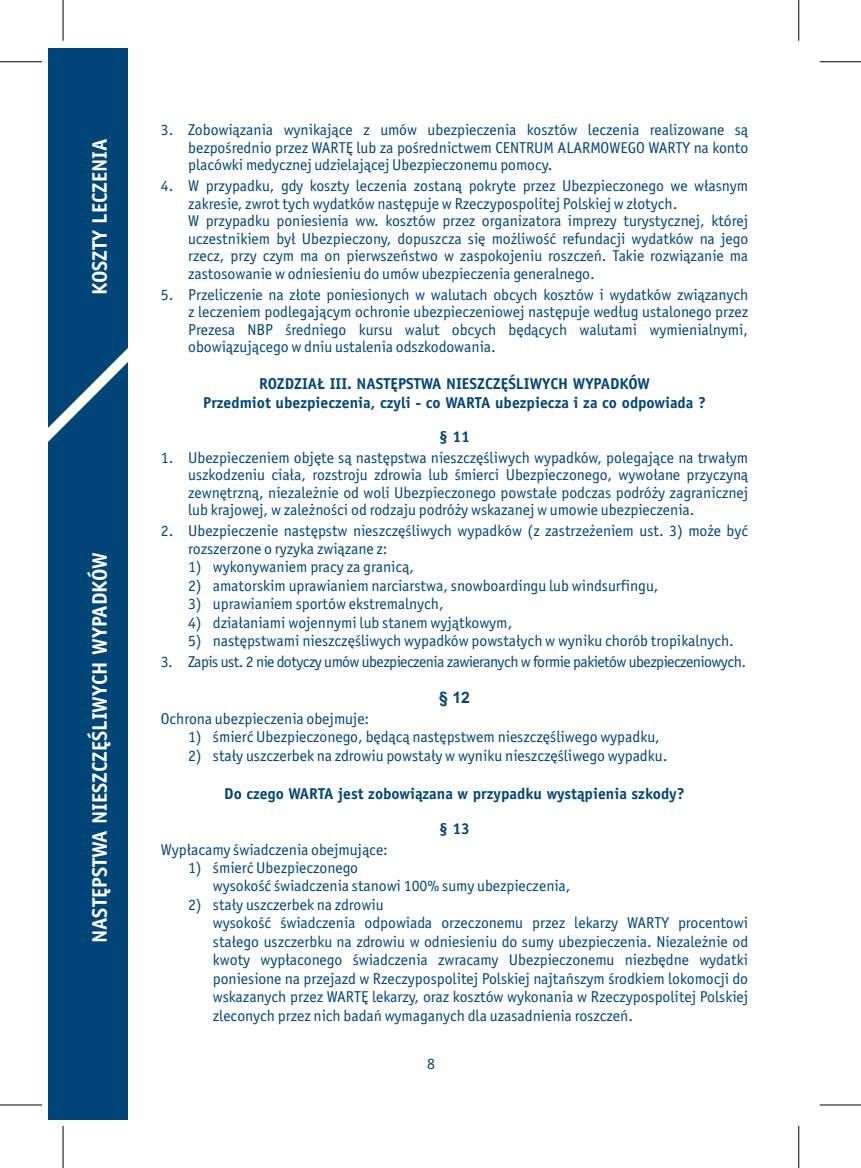
<style>
.page{position:relative;width:861px;height:1168px;background:#fff}
.page>*{position:absolute;margin:0;border:0;box-sizing:border-box;transform-origin:0 0}
.t1{font:700 21px "Officina Sans Pl";color:#fff}
.t2{font:15.75px/17.5px "Officina Sans Pl";color:#004577;text-align:justify}
.t3{font:700 15.75px/19.2px "Officina Sans Pl";color:#004577;text-align:center}
.t4{font:15.75px "Officina Sans Pl";letter-spacing:-.035em;color:#004577}
.t5{font:700 15.75px "Arial";color:#004577}
</style>
<div class="page">
<div style="left:48px;top:48px;width:79px;height:1072px;background:#004577"></div>
<svg style="left:48px;top:330px;width:80px;height:130px"></svg>
<hr style="left:0;top:1104px;width:42px;height:1px;background:#000">
<hr style="left:63px;top:1126px;width:1px;height:42px;background:#000">
<hr style="left:0;top:61px;width:42px;height:1px;background:#000">
<hr style="left:63px;top:0;width:1px;height:41px;background:#000">
<hr style="left:819px;top:61px;width:41px;height:1px;background:#000">
<hr style="left:798px;top:0;width:1px;height:41px;background:#000">
<hr style="left:819px;top:1104px;width:41px;height:1px;background:#000">
<hr style="left:798px;top:1126px;width:1px;height:42px;background:#000">
<h1 class="t1" style="left:91px;top:295px;width:158px;rotate:-90deg">KOSZTY LECZENIA</h1>
<h1 class="t1" style="left:91px;top:943px;width:392px;rotate:-90deg">NASTĘPSTWA NIESZCZĘŚLIWYCH WYPADKÓW</h1>
<p class="t2" style="left:188px;top:122px;width:561px;text-indent:-27px">3. Zobowiązania wynikające z umów ubezpieczenia kosztów leczenia realizowane są bezpośrednio przez WARTĘ lub za pośrednictwem CENTRUM ALARMOWEGO WARTY na konto placówki medycznej udzielającej Ubezpieczonemu pomocy.</p>
<p class="t2" style="left:188px;top:178px;width:561px;text-indent:-27px">4. W przypadku, gdy koszty leczenia zostaną pokryte przez Ubezpieczonego we własnym zakresie, zwrot tych wydatków następuje w Rzeczypospolitej Polskiej w złotych.</p>
<p class="t2" style="left:188px;top:213px;width:561px">W przypadku poniesienia ww. kosztów przez organizatora imprezy turystycznej, której uczestnikiem był Ubezpieczony, dopuszcza się możliwość refundacji wydatków na jego rzecz, przy czym ma on pierwszeństwo w zaspokojeniu roszczeń. Takie rozwiązanie ma zastosowanie w odniesieniu do umów ubezpieczenia generalnego.</p>
<p class="t2" style="left:188px;top:287px;width:561px;text-indent:-27px">5. Przeliczenie na złote poniesionych w walutach obcych kosztów i wydatków związanych z leczeniem podlegającym ochronie ubezpieczeniowej następuje według ustalonego przez Prezesa NBP średniego kursu walut obcych będących walutami wymienialnymi, obowiązującego w dniu ustalenia odszkodowania.</p>
<p class="t3" style="left:203px;top:375px;width:504px">ROZDZIAŁ III. NASTĘPSTWA NIESZCZĘŚLIWYCH WYPADKÓW<br>Przedmiot ubezpieczenia, czyli - co WARTA ubezpiecza i za co odpowiada ?</p>
<p class="t3" style="left:439px;top:428px;width:32px">§ 11</p>
<p class="t2" style="left:188px;top:450px;width:561px;text-indent:-27px">1. Ubezpieczeniem objęte są następstwa nieszczęśliwych wypadków, polegające na trwałym uszkodzeniu ciała, rozstroju zdrowia lub śmierci Ubezpieczonego, wywołane przyczyną zewnętrzną, niezależnie od woli Ubezpieczonego powstałe podczas podróży zagranicznej lub krajowej, w zależności od rodzaju podróży wskazanej w umowie ubezpieczenia.</p>
<p class="t2" style="left:188px;top:523px;width:561px;text-indent:-27px">2. Ubezpieczenie następstw nieszczęśliwych wypadków (z zastrzeżeniem ust. 3) może być rozszerzone o ryzyka związane z:</p>
<p class="t2" style="left:188px;top:559px;width:227px">1) wykonywaniem pracy za granicą,</p>
<p class="t2" style="left:188px;top:578px;width:472px">2) amatorskim uprawianiem narciarstwa, snowboardingu lub windsurfingu,</p>
<p class="t2" style="left:188px;top:596px;width:257px">3) uprawianiem sportów ekstremalnych,</p>
<p class="t2" style="left:188px;top:615px;width:325px">4) działaniami wojennymi lub stanem wyjątkowym,</p>
<p class="t2" style="left:188px;top:633px;width:547px">5) następstwami nieszczęśliwych wypadków powstałych w wyniku chorób tropikalnych.</p>
<p class="t4" style="left:161px;top:656px;width:586px">3. Zapis ust. 2 nie dotyczy umów ubezpieczenia zawieranych w formie pakietów ubezpieczeniowych.</p>
<p class="t5" style="left:439px;top:691px;width:32px">§ 12</p>
<p class="t2" style="left:161px;top:711px;width:210px">Ochrona ubezpieczenia obejmuje:</p>
<p class="t2" style="left:188px;top:729px;width:473px">1) śmierć Ubezpieczonego, będącą następstwem nieszczęśliwego wypadku,</p>
<p class="t2" style="left:188px;top:748px;width:480px">2) stały uszczerbek na zdrowiu powstały w wyniku nieszczęśliwego wypadku.</p>
<p class="t3" style="left:224px;top:778px;width:461px;line-height:34.3px">Do czego WARTA jest zobowiązana w przypadku wystąpienia szkody? § 13</p>
<p class="t2" style="left:161px;top:842px;width:229px">Wypłacamy świadczenia obejmujące:</p>
<p class="t2" style="left:213px;top:860px;width:359px;line-height:18.4px;text-indent:-25px">1) śmierć Ubezpieczonego<br>wysokość świadczenia stanowi 100% sumy ubezpieczenia,</p>
<p class="t2" style="left:213px;top:896px;width:536px;line-height:18.4px;text-align:left;text-indent:-25px">2) stały uszczerbek na zdrowiu<br>wysokość świadczenia odpowiada orzeczonemu przez lekarzy WARTY procentowi stałego uszczerbku na zdrowiu w odniesieniu do sumy ubezpieczenia. Niezależnie od kwoty wypłaconego świadczenia zwracamy Ubezpieczonemu niezbędne wydatki poniesione na przejazd w Rzeczypospolitej Polskiej najtańszym środkiem lokomocji do wskazanych przez WARTĘ lekarzy, oraz kosztów wykonania w Rzeczypospolitej Polskiej zleconych przez nich badań wymaganych dla uzasadnienia roszczeń.</p>
<p class="t2" style="left:427px;top:1056px;width:9px">8</p>
</div>
